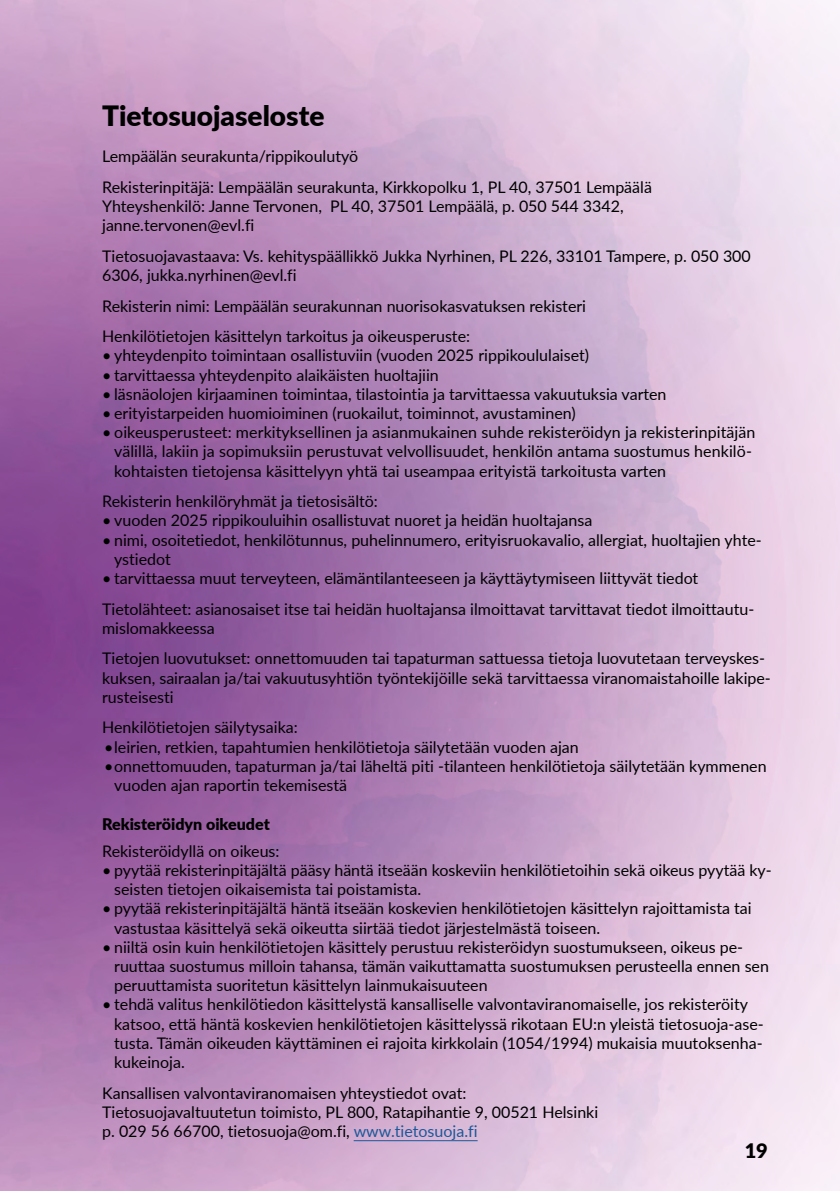
<style>
.page{position:relative;width:840px;height:1191px;background:#fff}
.page>*{position:absolute;margin:0;border:0;box-sizing:border-box;transform-origin:0 0}
.tietosuojaotsikko_H2{font:900 28px "Lato";color:#000}
.t1{font:900 20px "Lato";color:#000}
.t2{font:16px/19.2px "Lato";color:#000}
.t3{font:900 16px "Lato";color:#000}
.s1{color:#1b5899}
</style>
<div class="page">
<img style="left:0;top:0;width:839px;height:1191px">
<hr style="left:353px;top:1140px;width:124px;height:1px;background:#1b5899">
<h2 class="tietosuojaotsikko_H2" style="left:102px;top:95px;width:224px">Tietosuojaseloste</h2>
<p class="t2" style="left:102px;top:146px;width:257px">Lempäälän seurakunta/rippikoulutyö</p>
<p class="t2" style="left:102px;top:177px;width:551px">Rekisterinpitäjä: Lempäälän seurakunta, Kirkkopolku 1, PL 40, 37501 Lempäälä</p>
<p class="t2" style="left:102px;top:196px;width:523px">Yhteyshenkilö: Janne Tervonen, PL 40, 37501 Lempäälä, p. 050 544 3342, janne.tervonen@evl.fi</p>
<p class="t2" style="left:102px;top:246px;width:649px">Tietosuojavastaava: Vs. kehityspäällikkö Jukka Nyrhinen, PL 226, 33101 Tampere, p. 050 300<br>6306, jukka.nyrhinen@evl.fi</p>
<p class="t2" style="left:102px;top:295px;width:485px">Rekisterin nimi: Lempäälän seurakunnan nuorisokasvatuksen rekisteri</p>
<p class="t2" style="left:102px;top:326px;width:369px">Henkilötietojen käsittelyn tarkoitus ja oikeusperuste:</p>
<p class="t2" style="left:102px;top:345px;width:488px">• yhteydenpito toimintaan osallistuviin (vuoden 2025 rippikoululaiset)</p>
<p class="t2" style="left:102px;top:364px;width:338px">• tarvittaessa yhteydenpito alaikäisten huoltajiin</p>
<p class="t2" style="left:102px;top:384px;width:565px">• läsnäolojen kirjaaminen toimintaa, tilastointia ja tarvittaessa vakuutuksia varten</p>
<p class="t2" style="left:102px;top:403px;width:475px">• erityistarpeiden huomioiminen (ruokailut, toiminnot, avustaminen)</p>
<p class="t2" style="left:114px;top:422px;width:642px;text-indent:-12px">• oikeusperusteet: merkityksellinen ja asianmukainen suhde rekisteröidyn ja rekisterinpitäjän välillä, lakiin ja sopimuksiin perustuvat velvollisuudet, henkilön antama suostumus henkilö&shy;kohtaisten tietojensa käsittelyyn yhtä tai useampaa erityistä tarkoitusta varten</p>
<p class="t2" style="left:102px;top:491px;width:277px">Rekisterin henkilöryhmät ja tietosisältö:</p>
<p class="t2" style="left:102px;top:510px;width:491px">• vuoden 2025 rippikouluihin osallistuvat nuoret ja heidän huoltajansa</p>
<p class="t2" style="left:114px;top:529px;width:648px;text-indent:-12px">• nimi, osoitetiedot, henkilötunnus, puhelinnumero, erityisruokavalio, allergiat, huoltajien yhte&shy;ystiedot</p>
<p class="t2" style="left:102px;top:568px;width:597px">• tarvittaessa muut terveyteen, elämäntilanteeseen ja käyttäytymiseen liittyvät tiedot</p>
<p class="t2" style="left:102px;top:598px;width:653px">Tietolähteet: asianosaiset itse tai heidän huoltajansa ilmoittavat tarvittavat tiedot ilmoittautu&shy;mislomakkeessa</p>
<p class="t2" style="left:102px;top:648px;width:669px">Tietojen luovutukset: onnettomuuden tai tapaturman sattuessa tietoja luovutetaan terveyskes&shy;kuksen, sairaalan ja/tai vakuutusyhtiön työntekijöille sekä tarvittaessa viranomaistahoille lakipe&shy;rusteisesti</p>
<p class="t2" style="left:102px;top:717px;width:197px">Henkilötietojen säilytysaika:</p>
<p class="t2" style="left:104px;top:736px;width:476px">•leirien, retkien, tapahtumien henkilötietoja säilytetään vuoden ajan</p>
<p class="t2" style="left:114px;top:755px;width:653px;text-indent:-10px">•onnettomuuden, tapaturman ja/tai läheltä piti -tilanteen henkilötietoja säilytetään kymmenen vuoden ajan raportin tekemisestä</p>
<p class="t3" style="left:102px;top:811px;width:169px">Rekisteröidyn oikeudet</p>
<p class="t2" style="left:102px;top:840px;width:179px">Rekisteröidyllä on oikeus:</p>
<p class="t2" style="left:114px;top:860px;width:658px;text-indent:-12px">• pyytää rekisterinpitäjältä pääsy häntä itseään koskeviin henkilötietoihin sekä oikeus pyytää ky&shy;seisten tietojen oikaisemista tai poistamista.</p>
<p class="t2" style="left:114px;top:898px;width:638px;text-indent:-12px">• pyytää rekisterinpitäjältä häntä itseään koskevien henkilötietojen käsittelyn rajoittamista tai vastustaa käsittelyä sekä oikeutta siirtää tiedot järjestelmästä toiseen.</p>
<p class="t2" style="left:114px;top:936px;width:656px;text-indent:-12px">• niiltä osin kuin henkilötietojen käsittely perustuu rekisteröidyn suostumukseen, oikeus pe&shy;ruuttaa suostumus milloin tahansa, tämän vaikuttamatta suostumuksen perusteella ennen sen peruuttamista suoritetun käsittelyn lainmukaisuuteen</p>
<p class="t2" style="left:114px;top:994px;width:650px;text-indent:-12px">• tehdä valitus henkilötiedon käsittelystä kansalliselle valvontaviranomaiselle, jos rekisteröity katsoo, että häntä koskevien henkilötietojen käsittelyssä rikotaan EU:n yleistä tietosuoja-ase&shy;tusta. Tämän oikeuden käyttäminen ei rajoita kirkkolain (1054/1994) mukaisia muutoksenha&shy;kukeinoja.</p>
<p class="t2" style="left:102px;top:1082px;width:365px">Kansallisen valvontaviranomaisen yhteystiedot ovat:</p>
<p class="t2" style="left:102px;top:1101px;width:497px">Tietosuojavaltuutetun toimisto, PL 800, Ratapihantie 9, 00521 Helsinki</p>
<p class="t2" style="left:102px;top:1120px;width:377px">p. 029 56 66700, tietosuoja@om.fi, <span class="s1">www.tietosuoja.fi</span></p>
<p class="t1" style="left:744px;top:1135px;width:25px">19</p>
</div>
